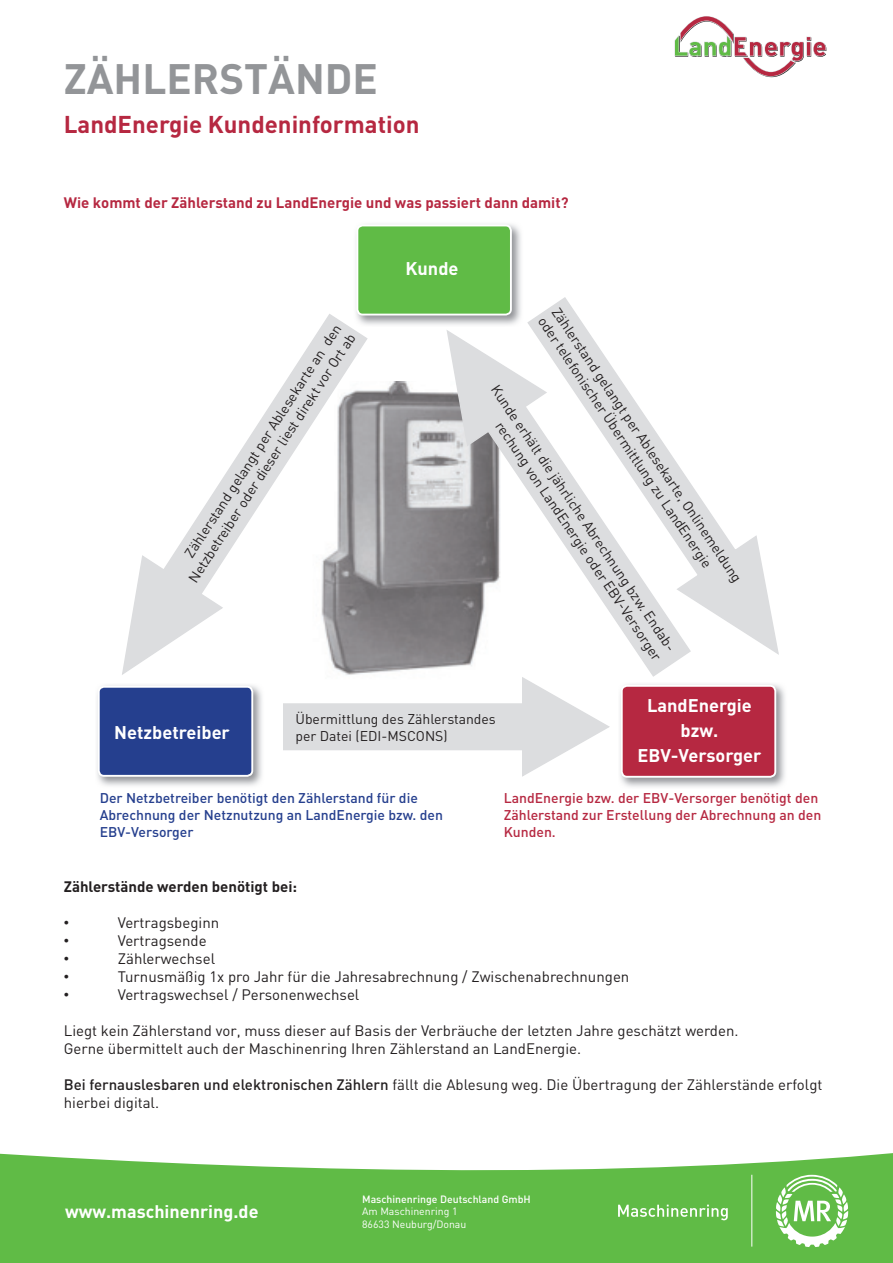
<style>
.page{position:relative;width:893px;height:1263px;background:#fff}
.page>*{position:absolute;margin:0;border:0;box-sizing:border-box;transform-origin:0 0}
.t1{font:700 42px "DIN";color:#939598}
.t2{font:700 24px "DIN";color:#b62841}
.t3{font:700 18.15px/25.2px "DIN";color:#fff;text-align:center}
.t4{font:700 18px "DIN";color:#fff}
.t5{font:15px/18px "DIN";color:#231f20}
.t6{font:700 15px "DIN";color:#b62841}
.t7{font:700 15px "DIN";color:#231f20}
.t8{font:15px "Arial";color:#231f20}
.t9{font:13.95px/16.8px "DIN";color:#231f20;text-align:right}
.t10{font:500 13.95px/16.8px "DIN";color:#253f8e}
.t11{font:500 13.95px/16.8px "DIN";color:#b62841}
.t12{font:10.5px/12.6px "DIN";color:#fff}
.t13{font:500 10.5px "DIN";color:#fff}
.s1{font-weight:500}
</style>
<div class="page">
<svg style="left:0;top:1153px;width:893px;height:110px;background:#72c25a"></svg>
<svg style="left:674px;top:16px;width:153px;height:62px"></svg>
<hr style="left:751px;top:1175px;width:1px;height:71px;background:#fff">
<svg style="left:618px;top:1204px;width:110px;height:16px;background:#88cc74"></svg>
<svg style="left:776px;top:1175px;width:72px;height:72px"></svg>
<img style="left:369px;top:382px;width:76px;height:291px">
<svg style="left:122px;top:314px;width:247px;height:361px"></svg>
<img style="left:620px;top:684px;width:165px;height:103px">
<div style="left:622px;top:686px;width:153px;height:91px;background:#b62841;border-radius:5px"></div>
<div style="left:621px;top:685px;width:155px;height:93px;border:2px solid #fff;border-radius:5px"></div>
<svg style="left:283px;top:678px;width:327px;height:99px"></svg>
<svg style="left:445px;top:330px;width:239px;height:348px"></svg>
<svg style="left:526px;top:297px;width:253px;height:359px"></svg>
<img style="left:97px;top:685px;width:165px;height:101px">
<div style="left:99px;top:687px;width:153px;height:89px;background:#253f8e;border-radius:5px"></div>
<div style="left:98px;top:686px;width:155px;height:91px;border:2px solid #fff;border-radius:5px"></div>
<img style="left:354px;top:224px;width:167px;height:103px">
<div style="left:357px;top:225px;width:154px;height:90px;background:#60bb46;border-radius:5px"></div>
<div style="left:356px;top:225px;width:156px;height:90px;border:2px solid #fff;border-radius:5px"></div>
<h1 class="t1" style="left:64px;top:50px;width:316px">ZÄHLERSTÄNDE</h1>
<h2 class="t2" style="left:64px;top:109px;width:357px">LandEnergie Kundeninformation</h2>
<p class="t6" style="left:64px;top:193px;width:506px">Wie kommt der Zählerstand zu LandEnergie und was passiert dann damit?</p>
<p class="t9" style="left:171px;top:567px;width:295px;rotate:-57deg">Zählerstand gelangt per Ablesekarte an den<br>Netzbetreiber oder dieser liest direkt vor Ort ab</p>
<p class="t3" style="left:405px;top:255px;width:55px">Kunde</p>
<p class="t9" style="left:562px;top:304px;width:329px;text-align:left;rotate:56deg">Zählerstand gelangt per Ablesekarte, Onlinemeldung oder telefonischer Übermittlung zu LandEnergie</p>
<p class="t9" style="left:501px;top:382px;width:320px;rotate:56deg">Kunde erhält die jährliche Abrechnung bzw. Endab&shy;rechung von LandEnergie oder EBV-Versorger</p>
<p class="t9" style="left:295px;top:710px;width:202px">Übermittlung des Zählerstandes</p>
<p class="t3" style="left:114px;top:719px;width:117px">Netzbetreiber</p>
<p class="t9" style="left:295px;top:727px;width:154px">per Datei (EDI-MSCONS)</p>
<p class="t3" style="left:637px;top:692px;width:126px">LandEnergie bzw.<br>EBV-Versorger</p>
<p class="t10" style="left:100px;top:789px;width:345px">Der Netzbetreiber benötigt den Zählerstand für die<br>Abrechnung der Netznutzung an LandEnergie bzw. den<br>EBV-Versorger</p>
<p class="t11" style="left:504px;top:789px;width:319px">LandEnergie bzw. der EBV-Versorger benötigt den<br>Zählerstand zur Erstellung der Abrechnung an den<br>Kunden.</p>
<p class="t7" style="left:64px;top:877px;width:235px">Zählerstände werden benötigt bei:</p>
<p class="t8" style="left:64px;top:913px;width:7px">•</p>
<p class="t5" style="left:118px;top:914px;width:103px">Vertragsbeginn</p>
<p class="t8" style="left:64px;top:931px;width:7px">•</p>
<p class="t5" style="left:118px;top:932px;width:90px">Vertragsende</p>
<p class="t8" style="left:64px;top:949px;width:7px">•</p>
<p class="t5" style="left:118px;top:950px;width:99px">Zählerwechsel</p>
<p class="t8" style="left:64px;top:967px;width:7px">•</p>
<p class="t5" style="left:118px;top:968px;width:513px">Turnusmäßig 1x pro Jahr für die Jahresabrechnung / Zwischenabrechnungen</p>
<p class="t8" style="left:64px;top:985px;width:7px">•</p>
<p class="t5" style="left:118px;top:986px;width:243px">Vertragswechsel / Personenwechsel</p>
<p class="t5" style="left:64px;top:1022px;width:676px">Liegt kein Zählerstand vor, muss dieser auf Basis der Verbräuche der letzten Jahre geschätzt werden.<br>Gerne übermittelt auch der Maschinenring Ihren Zählerstand an LandEnergie.</p>
<p class="t5" style="left:64px;top:1076px;width:760px"><span class="s1">Bei fernauslesbaren und elektronischen Zählern</span> fällt die Ablesung weg. Die Übertragung der Zählerstände erfolgt hierbei digital.</p>
<p class="t4" style="left:65px;top:1200px;width:195px">www.maschinenring.de</p>
<p class="t13" style="left:362px;top:1192px;width:170px">Maschinenringe Deutschland GmbH</p>
<p class="t12" style="left:362px;top:1205px;width:106px">Am Maschinenring 1<br>86633 Neuburg/Donau</p>
</div>
